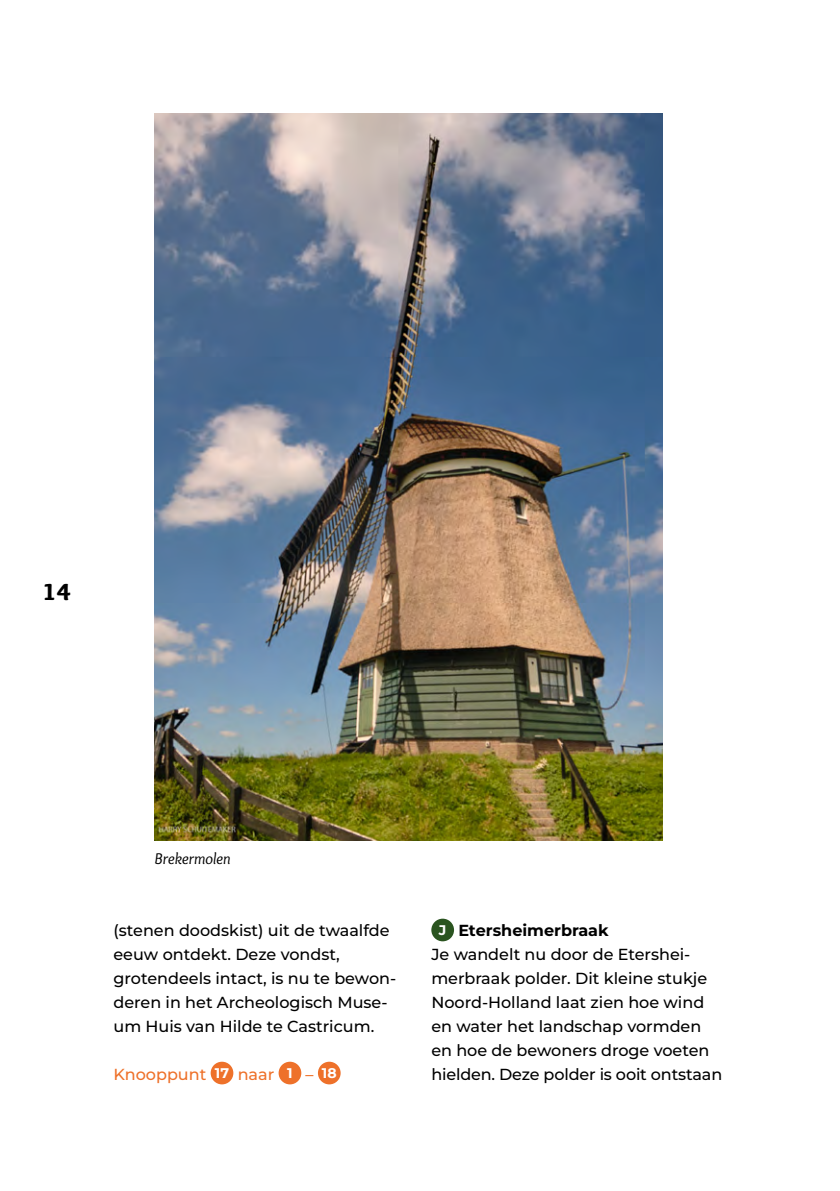
<style>
.page{position:relative;width:840px;height:1191px;background:#fff}
.page>*{position:absolute;margin:0;border:0;box-sizing:border-box;transform-origin:0 0}
.t1{font:900 24px "Overlock";color:#000}
.t2{font:500 16px/24px "Montserrat";color:#000}
.t3{font:500 16px "Montserrat";color:#ee712a}
.t4{font:italic 16px "Overlock";color:#000}
.s1{font-weight:700;font-size:14px;color:#fff}
.s2{font-weight:700}
</style>
<div class="page">
<div style="left:210px;top:1061px;width:23px;height:23px;background:#ee712a;border-radius:50%"></div>
<div style="left:278px;top:1061px;width:23px;height:23px;background:#ee712a;border-radius:50%"></div>
<div style="left:318px;top:1061px;width:22px;height:23px;background:#ee712a;border-radius:50%"></div>
<div style="left:431px;top:918px;width:23px;height:23px;background:#2a5420;border-radius:50%"></div>
<img style="left:154px;top:113px;width:508px;height:727px">
<h1 class="t1" style="left:43px;top:577px;width:29px">14</h1>
<p class="t4" style="left:154px;top:850px;width:77px">Brekermolen</p>
<p class="t2" style="left:113px;top:918px;width:284px">(stenen doodskist) uit de twaalfde eeuw ontdekt. Deze vondst, grotendeels intact, is nu te bewon&shy;deren in het Archeologisch Muse&shy;um Huis van Hilde te Castricum.</p>
<p class="t3" style="left:113px;top:1064px;width:224px">Knooppunt <span class="s1">17</span> naar <span class="s1">1</span> – <span class="s1">18</span></p>
<p class="t2" style="left:431px;top:918px;width:292px;text-indent:8px"><span class="s1">J</span> <span class="s2">Etersheimerbraak<br></span>Je wandelt nu door de Etershei&shy;merbraak polder. Dit kleine stukje<br>Noord-Holland laat zien hoe wind en water het landschap vormden en hoe de bewoners droge voeten hielden. Deze polder is ooit ontstaan</p>
</div>
